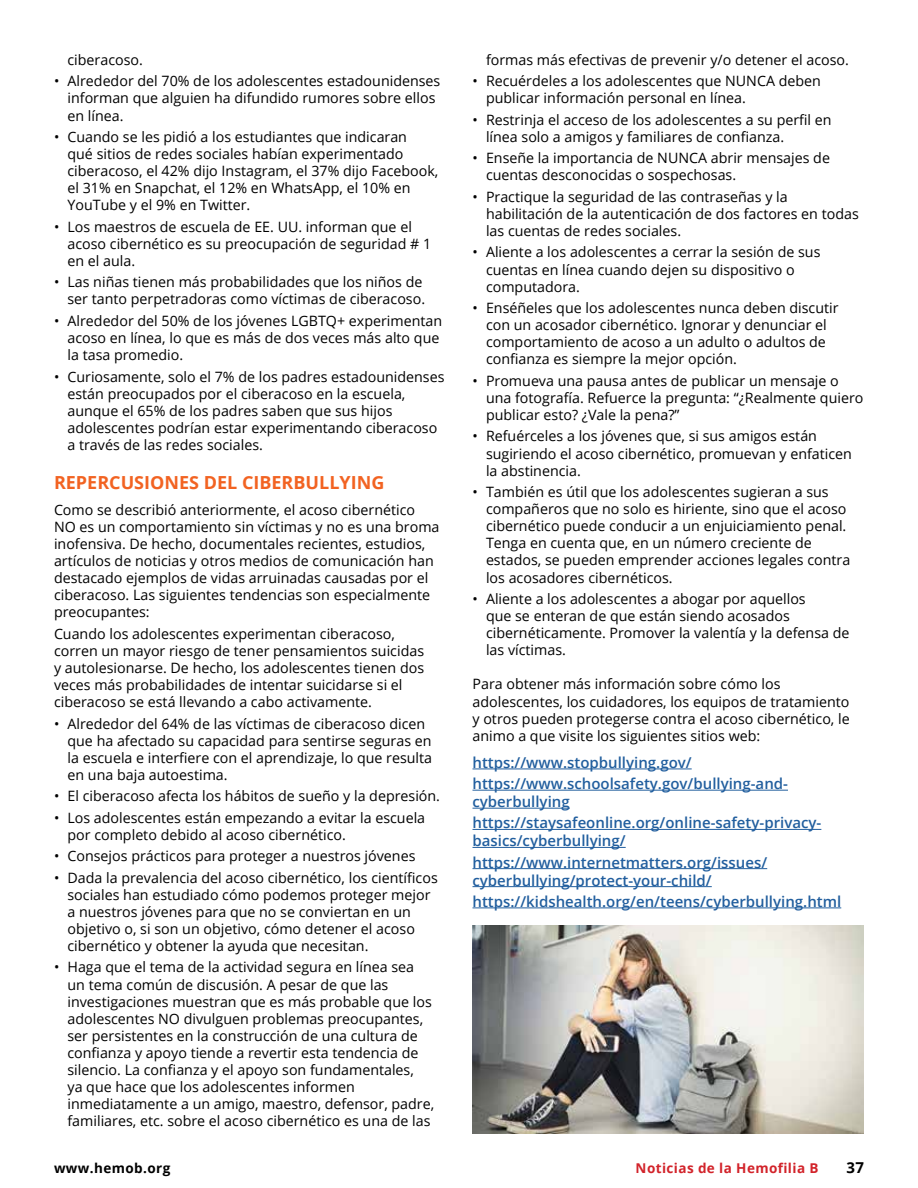
<style>
.page{position:relative;width:918px;height:1188px;background:#fff}
.page>*{position:absolute;margin:0;border:0;box-sizing:border-box;transform-origin:0 0}
.t1{font:700 18px "Open Sans";color:#f26322}
.t2{font:600 15px/21.3px "Open Sans";color:#215e9e}
.t3{font:700 15px "Open Sans";color:#000}
.t4{font:14.25px/17.1px "Open Sans";color:#000}
.t5{font:700 13.5px "Open Sans";letter-spacing:.03em;color:#d2232a}
.t6{font:700 13.5px "Open Sans";letter-spacing:.03em;color:#000}
</style>
<div class="page">
<hr style="left:472px;top:769px;width:220px;height:1px;background:#215e9e">
<hr style="left:472px;top:790px;width:316px;height:1px;background:#215e9e">
<hr style="left:472px;top:808px;width:98px;height:1px;background:#215e9e">
<hr style="left:472px;top:829px;width:349px;height:1px;background:#215e9e">
<hr style="left:472px;top:847px;width:154px;height:1px;background:#215e9e">
<hr style="left:472px;top:868px;width:295px;height:1px;background:#215e9e">
<hr style="left:472px;top:886px;width:240px;height:1px;background:#215e9e">
<hr style="left:472px;top:908px;width:369px;height:1px;background:#215e9e">
<img style="left:472px;top:926px;width:392px;height:207px">
<p class="t4" style="left:68px;top:51px;width:77px">ciberacoso.</p>
<p class="t4" style="left:68px;top:72px;width:374px;text-indent:-13px">• Alrededor del 70% de los adolescentes estadounidenses informan que alguien ha difundido rumores sobre ellos en línea.</p>
<p class="t4" style="left:68px;top:128px;width:372px;text-indent:-13px">• Cuando se les pidió a los estudiantes que indicaran<br>qué sitios de redes sociales habían experimentado ciberacoso, el 42% dijo Instagram, el 37% dijo Facebook, el 31% en Snapchat, el 12% en WhatsApp, el 10% en YouTube y el 9% en Twitter.</p>
<p class="t4" style="left:68px;top:218px;width:365px;text-indent:-13px">• Los maestros de escuela de EE. UU. informan que el acoso cibernético es su preocupación de seguridad # 1 en el aula.</p>
<p class="t4" style="left:54px;top:273px;width:373px;text-align:right">• Las niñas tienen más probabilidades que los niños de ser tanto perpetradoras como víctimas de ciberacoso.</p>
<p class="t4" style="left:68px;top:312px;width:376px;text-indent:-13px">• Alrededor del 50% de los jóvenes LGBTQ+ experimentan acoso en línea, lo que es más de dos veces más alto que la tasa promedio.</p>
<p class="t4" style="left:68px;top:367px;width:379px;text-indent:-13px">• Curiosamente, solo el 7% de los padres estadounidenses están preocupados por el ciberacoso en la escuela, aunque el 65% de los padres saben que sus hijos adolescentes podrían estar experimentando ciberacoso a través de las redes sociales.</p>
<p class="t1" style="left:54px;top:469px;width:332px">REPERCUSIONES DEL CIBERBULLYING</p>
<p class="t4" style="left:54px;top:501px;width:387px">Como se describió anteriormente, el acoso cibernético NO es un comportamiento sin víctimas y no es una broma inofensiva. De hecho, documentales recientes, estudios, artículos de noticias y otros medios de comunicación han destacado ejemplos de vidas arruinadas causadas por el ciberacoso. Las siguientes tendencias son especialmente preocupantes:</p>
<p class="t4" style="left:54px;top:625px;width:372px">Cuando los adolescentes experimentan ciberacoso, corren un mayor riesgo de tener pensamientos suicidas y autolesionarse. De hecho, los adolescentes tienen dos veces más probabilidades de intentar suicidarse si el ciberacoso se está llevando a cabo activamente.</p>
<p class="t4" style="left:67px;top:714px;width:366px;text-indent:-13px">• Alrededor del 64% de las víctimas de ciberacoso dicen que ha afectado su capacidad para sentirse seguras en la escuela e interfiere con el aprendizaje, lo que resulta en una baja autoestima.</p>
<p class="t4" style="left:54px;top:787px;width:388px">• El ciberacoso afecta los hábitos de sueño y la depresión.</p>
<p class="t4" style="left:67px;top:809px;width:359px;text-indent:-13px">• Los adolescentes están empezando a evitar la escuela por completo debido al acoso cibernético.</p>
<p class="t4" style="left:54px;top:847px;width:363px">• Consejos prácticos para proteger a nuestros jóvenes</p>
<p class="t4" style="left:67px;top:869px;width:372px;text-indent:-13px">• Dada la prevalencia del acoso cibernético, los científicos sociales han estudiado cómo podemos proteger mejor a nuestros jóvenes para que no se conviertan en un objetivo o, si son un objetivo, cómo detener el acoso cibernético y obtener la ayuda que necesitan.</p>
<p class="t4" style="left:67px;top:958px;width:368px;text-indent:-13px">• Haga que el tema de la actividad segura en línea sea un tema común de discusión. A pesar de que las investigaciones muestran que es más probable que los adolescentes NO divulguen problemas preocupantes, ser persistentes en la construcción de una cultura de confianza y apoyo tiende a revertir esta tendencia de silencio. La confianza y el apoyo son fundamentales,<br>ya que hace que los adolescentes informen inmediatamente a un amigo, maestro, defensor, padre, familiares, etc. sobre el acoso cibernético es una de las</p>
<p class="t4" style="left:486px;top:51px;width:364px">formas más efectivas de prevenir y/o detener el acoso.</p>
<p class="t4" style="left:486px;top:72px;width:337px;text-indent:-13px">• Recuérdeles a los adolescentes que NUNCA deben publicar información personal en línea.</p>
<p class="t4" style="left:486px;top:111px;width:347px;text-indent:-13px">• Restrinja el acceso de los adolescentes a su perfil en línea solo a amigos y familiares de confianza.</p>
<p class="t4" style="left:486px;top:149px;width:346px;text-indent:-13px">• Enseñe la importancia de NUNCA abrir mensajes de cuentas desconocidas o sospechosas.</p>
<p class="t4" style="left:486px;top:188px;width:374px;text-indent:-13px">• Practique la seguridad de las contraseñas y la habilitación de la autenticación de dos factores en todas las cuentas de redes sociales.</p>
<p class="t4" style="left:486px;top:243px;width:336px;text-indent:-13px">• Aliente a los adolescentes a cerrar la sesión de sus cuentas en línea cuando dejen su dispositivo o computadora.</p>
<p class="t4" style="left:486px;top:299px;width:354px;text-indent:-13px">• Enséñeles que los adolescentes nunca deben discutir con un acosador cibernético. Ignorar y denunciar el comportamiento de acoso a un adulto o adultos de confianza es siempre la mejor opción.</p>
<p class="t4" style="left:486px;top:372px;width:379px;text-indent:-13px">• Promueva una pausa antes de publicar un mensaje o una fotografía. Refuerce la pregunta: “¿Realmente quiero publicar esto? ¿Vale la pena?”</p>
<p class="t4" style="left:486px;top:427px;width:368px;text-indent:-13px">• Refuérceles a los jóvenes que, si sus amigos están sugiriendo el acoso cibernético, promuevan y enfaticen la abstinencia.</p>
<p class="t4" style="left:486px;top:483px;width:366px;text-indent:-13px">• También es útil que los adolescentes sugieran a sus compañeros que no solo es hiriente, sino que el acoso cibernético puede conducir a un enjuiciamiento penal.<br>Tenga en cuenta que, en un número creciente de estados, se pueden emprender acciones legales contra los acosadores cibernéticos.</p>
<p class="t4" style="left:486px;top:590px;width:365px;text-indent:-13px">• Aliente a los adolescentes a abogar por aquellos<br>que se enteran de que están siendo acosados cibernéticamente. Promover la valentía y la defensa de las víctimas.</p>
<p class="t4" style="left:473px;top:675px;width:379px">Para obtener más información sobre cómo los adolescentes, los cuidadores, los equipos de tratamiento y otros pueden protegerse contra el acoso cibernético, le animo a que visite los siguientes sitios web:</p>
<p class="t2" style="left:472px;top:751px;width:317px">https://www.stopbullying.gov/ https://www.schoolsafety.gov/bullying-and-</p>
<p class="t2" style="left:472px;top:791px;width:350px">cyberbullying https://staysafeonline.org/online-safety-privacy-</p>
<p class="t2" style="left:472px;top:830px;width:296px">basics/cyberbullying/ https://www.internetmatters.org/issues/</p>
<p class="t2" style="left:472px;top:869px;width:370px">cyberbullying/protect-your-child/ https://kidshealth.org/en/teens/cyberbullying.html</p>
<p class="t6" style="left:54px;top:1158px;width:118px">www.hemob.org</p>
<p class="t5" style="left:636px;top:1158px;width:184px">Noticias de la Hemofilia B</p>
<p class="t3" style="left:846px;top:1157px;width:19px">37</p>
</div>
